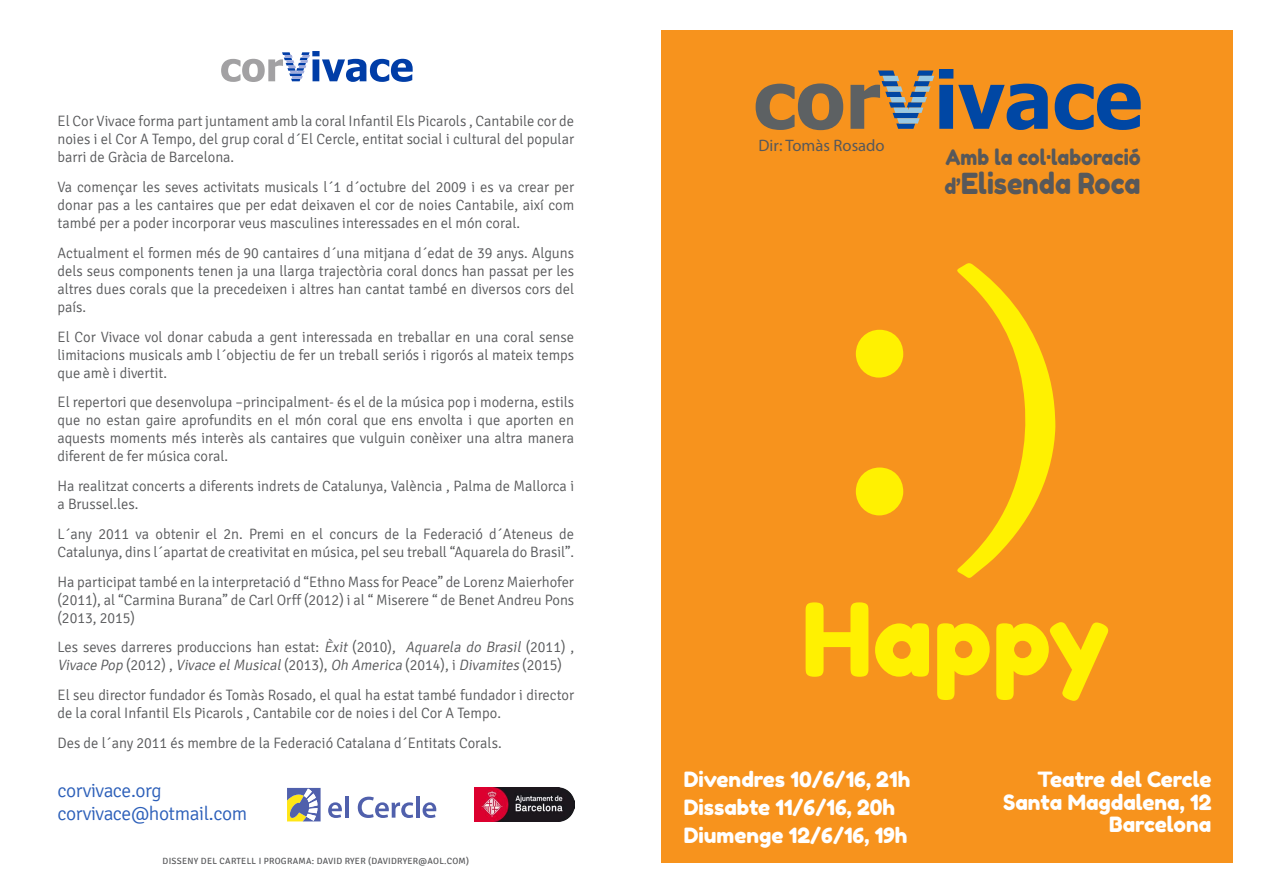
<style>
.page{position:relative;width:1263px;height:893px;background:#fff}
.page>*{position:absolute;margin:0;border:0;box-sizing:border-box;transform-origin:0 0}
.t1{font:101.55px "Fredoka One";color:#fff101}
.t2{font:28.95px "Fredoka One";color:#57585a;scale:.93 1}
.t3{font:21.3px "Fredoka One";color:#57585a;scale:.93 1}
.t4{font:21px/27.9px "Fredoka One";color:#fff}
.t5{font:300 19.5px/22.4px "Signika";letter-spacing:-.02em;color:#2c5fb9}
.t6{font:16.65px "Myriad Pro";color:#57585a}
.t7{font:300 15px/18px "Signika";color:#57585a;text-align:justify}
.t8{font:9px "Signika";letter-spacing:.03em;color:#57585a}
.s1{font-style:italic}
.s2{font-size:21.3px}
</style>
<div class="page">
<svg style="left:221px;top:51px;width:192px;height:31px"></svg>
<div style="left:661px;top:30px;width:572px;height:832px;background:#f7931d"></div>
<svg style="left:756px;top:83px;width:87px;height:47px"></svg>
<svg style="left:850px;top:69px;width:291px;height:61px"></svg>
<svg style="left:957px;top:263px;width:98px;height:315px"></svg>
<div style="left:856px;top:467px;width:47px;height:48px;background:#fff101;border-radius:50%"></div>
<div style="left:856px;top:330px;width:47px;height:48px;background:#fff101;border-radius:50%"></div>
<svg style="left:328px;top:802px;width:14px;height:16px"></svg>
<hr style="left:345px;top:796px;width:4px;height:22px;background:#5060ac">
<svg style="left:358px;top:797px;width:55px;height:21px"></svg>
<hr style="left:416px;top:796px;width:4px;height:22px;background:#5060ac">
<svg style="left:423px;top:802px;width:13px;height:16px"></svg>
<svg style="left:287px;top:788px;width:34px;height:33px"></svg>
<img style="left:474px;top:788px;width:100px;height:33px">
<p class="t7" style="left:57px;top:112px;width:518px">El Cor Vivace forma part juntament amb la coral Infantil Els Picarols , Cantabile cor de noies i el Cor A Tempo, del grup coral d´El Cercle, entitat social i cultural del popular barri de Gràcia de Barcelona.</p>
<p class="t7" style="left:57px;top:178px;width:518px">Va començar les seves activitats musicals l´1 d´octubre del 2009 i es va crear per donar pas a les cantaires que per edat deixaven el cor de noies Cantabile, així com també per a poder incorporar veus masculines interessades en el món coral.</p>
<p class="t7" style="left:57px;top:244px;width:518px">Actualment el formen més de 90 cantaires d´una mitjana d´edat de 39 anys. Alguns dels seus components tenen ja una llarga trajectòria coral doncs han passat per les altres dues corals que la precedeixen i altres han cantat també en diversos cors del país.</p>
<p class="t7" style="left:57px;top:328px;width:518px">El Cor Vivace vol donar cabuda a gent interessada en treballar en una coral sense limitacions musicals amb l´objectiu de fer un treball seriós i rigorós al mateix temps que amè i divertit.</p>
<p class="t7" style="left:57px;top:393px;width:518px">El repertori que desenvolupa –principalment- és el de la música pop i moderna, estils que no estan gaire aprofundits en el món coral que ens envolta i que aporten en aquests moments més interès als cantaires que vulguin conèixer una altra manera diferent de fer música coral.</p>
<p class="t7" style="left:57px;top:477px;width:518px">Ha realitzat concerts a diferents indrets de Catalunya, València , Palma de Mallorca i a Brussel.les.</p>
<p class="t7" style="left:57px;top:525px;width:518px">L´any 2011 va obtenir el 2n. Premi en el concurs de la Federació d´Ateneus de<br>Catalunya, dins l´apartat de creativitat en música, pel seu treball “Aquarela do Brasil”.</p>
<p class="t7" style="left:57px;top:573px;width:518px">Ha participat també en la interpretació d “Ethno Mass for Peace” de Lorenz Maierhofer (2011), al “Carmina Burana” de Carl Orff (2012) i al “ Miserere “ de Benet Andreu Pons (2013, 2015)</p>
<p class="t7" style="left:57px;top:638px;width:518px">Les seves darreres produccions han estat: <span class="s1">Èxit</span> (2010), <span class="s1">Aquarela do Brasil</span> (2011) ,<br><span class="s1">Vivace Pop</span> ( 2 0 1 2 ) , <span class="s1">Vivace elMusical</span>( 2 0 1 3 ) , <span class="s1">Oh America</span> ( 2 0 1 4 ) , i <span class="s1">Divamites</span> ( 2 0 1 5 )</p>
<p class="t7" style="left:57px;top:686px;width:518px">El seu director fundador és Tomàs Rosado, el qual ha estat també fundador i director de la coral Infantil Els Picarols , Cantabile cor de noies i del Cor A Tempo.</p>
<p class="t7" style="left:57px;top:734px;width:446px">Des de l´any 2011 és membre de la Federació Catalana d´Entitats Corals.</p>
<h3 class="t5" style="left:57px;top:780px;width:191px">corvivace.org corvivace@hotmail.com</h3>
<p class="t8" style="left:163px;top:856px;width:308px">DISSENY DEL CARTELL I PROGRAMA: DAVID RYER (DAVIDRYER@AOL.COM)</p>
<p class="t6" style="left:758px;top:135px;width:128px">Dir: Tomàs Rosado</p>
<h3 class="t3" style="left:945px;top:148px;width:211px">Amb la col.laboració</h3>
<h2 class="t2" style="left:944px;top:171px;width:213px"><span class="s2">d’</span>Elisenda Roca</h2>
<h1 class="t1" style="left:801px;top:597px;width:310px">Happy</h1>
<h3 class="t4" style="left:684px;top:768px;width:228px">Divendres 10/6/16, 21h<br>Dissabte 11/6/16, 20h<br>Diumenge 12/6/16, 19h</h3>
<h3 class="t4" style="left:1003px;top:770px;width:210px;line-height:22.5px;text-align:right">Teatre del Cercle<br>Santa Magdalena, 12<br>Barcelona</h3>
</div>
